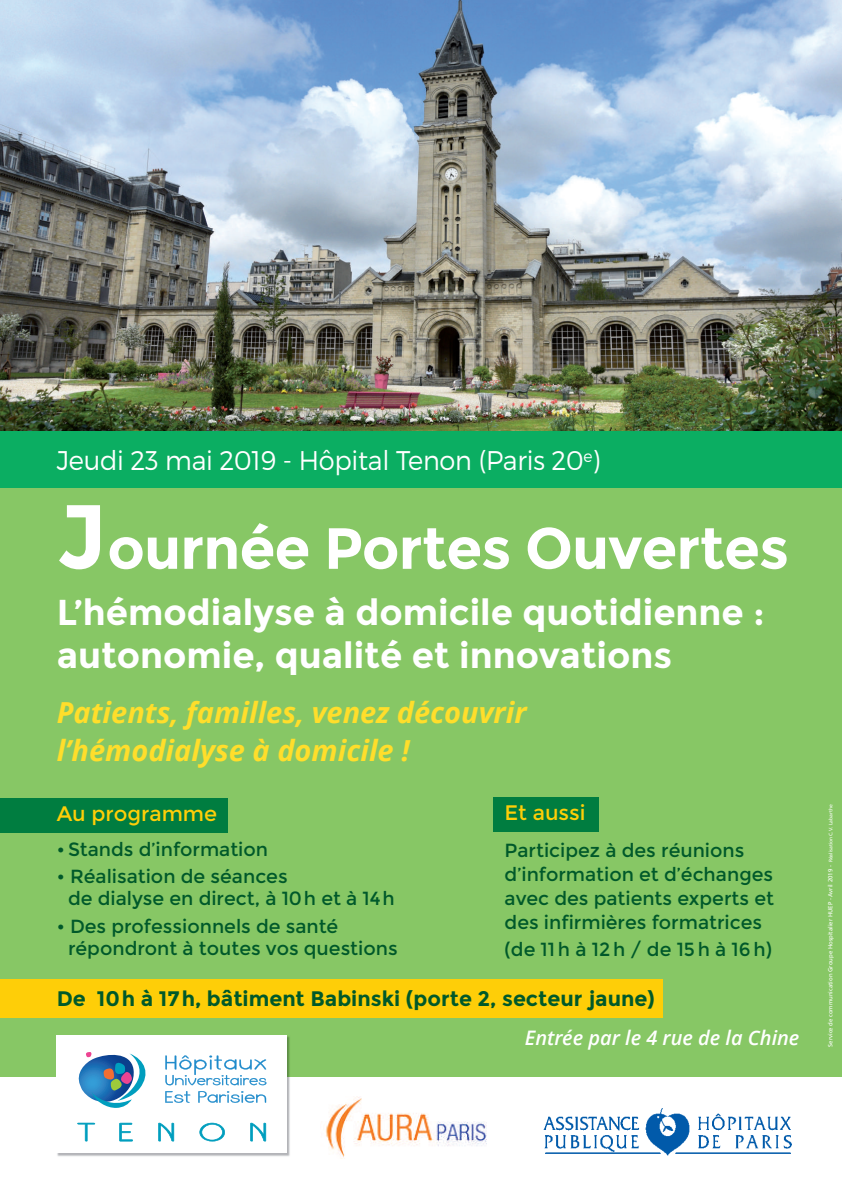
<style>
.page{position:relative;width:842px;height:1191px;background:#87c765}
.page>*{position:absolute;margin:0;border:0;box-sizing:border-box;transform-origin:0 0}
.t1{font:700 58px "Montserrat";letter-spacing:-.015em;color:#fff}
.t2{font:700 36px/43px "Montserrat";color:#fff}
.t3{font:italic 700 29px/38px "Open Sans";color:#ffde2b}
.t4{font:300 27px "Montserrat";letter-spacing:-.01em;color:#fff;scale:.95 1}
.t5{font:700 21px "Montserrat";color:#00592a}
.t6{font:21px "Montserrat";color:#fece08}
.t7{font:italic 600 20px "Open Sans";color:#fff}
.t8{font:19px/24px "Montserrat";color:#00592a}
.t9{font:6px "Frutiger";color:#fff}
.s1{font-size:91px}
.s2{font-size:5px}
</style>
<div class="page">
<div style="left:0;top:1077px;width:842px;height:114px;background:#fff"></div>
<img style="left:543px;top:1108px;width:249px;height:48px">
<img style="left:56px;top:1035px;width:234px;height:122px">
<div style="left:57px;top:1035px;width:230px;height:118px;background:#fff"></div>
<svg style="left:165px;top:1055px;width:101px;height:48px"></svg>
<svg style="left:77px;top:1122px;width:18px;height:19px"></svg>
<svg style="left:119px;top:1122px;width:14px;height:19px"></svg>
<svg style="left:158px;top:1122px;width:16px;height:19px"></svg>
<svg style="left:199px;top:1122px;width:26px;height:19px"></svg>
<svg style="left:250px;top:1122px;width:16px;height:19px"></svg>
<svg style="left:78px;top:1052px;width:68px;height:56px"></svg>
<img style="left:0;top:0;width:842px;height:431px">
<img style="left:325px;top:1096px;width:162px;height:61px">
<div style="left:0;top:431px;width:842px;height:57px;background:#0bae62"></div>
<div style="left:0;top:798px;width:228px;height:34px;background:#007d40"></div>
<div style="left:493px;top:797px;width:105px;height:34px;background:#007d40"></div>
<div style="left:0;top:979px;width:662px;height:38px;background:#fece08"></div>
<h3 class="t4" style="left:57px;top:450px;width:574px">Jeudi 23 mai 2019 - Hôpital Tenon (Paris 20<sup>e</sup>)</h3>
<h1 class="t1" style="left:57px;top:512px;width:734px"><span class="s1">J</span>ournée Portes Ouvertes</h1>
<h2 class="t2" style="left:57px;top:590px;width:709px">L’hémodialyse à domicile quotidienne : autonomie, qualité et innovations</h2>
<h3 class="t3" style="left:57px;top:692px;width:471px">Patients, familles, venez découvrir l’hémodialyse à domicile !</h3>
<p class="t6" style="left:505px;top:800px;width:82px">Et aussi</p>
<p class="t8" style="left:505px;top:838px;width:271px">Participez à des réunions d’information et d’échanges avec des patients experts et des infirmières formatrices</p>
<p class="t8" style="left:505px;top:937px;width:269px">(de 11h à 12h / de 15h à 16h)</p>
<p class="t5" style="left:57px;top:985px;width:599px">De 10h à 17h, bâtiment Babinski (porte 2, secteur jaune)</p>
<p class="t7" style="left:525px;top:1023px;width:276px">Entrée par le 4 rue de la Chine</p>
<p class="t6" style="left:57px;top:800px;width:162px">Au programme</p>
<p class="t8" style="left:57px;top:837px;width:213px">• Stands d’information</p>
<p class="t8" style="left:68px;top:865px;width:328px;line-height:22px;text-indent:-11px">• Réalisation de séances<br>de dialyse en direct, à 10h et à 14h</p>
<p class="t8" style="left:68px;top:915px;width:331px;line-height:22px;text-indent:-11px">• Des professionnels de santé répondront à toutes vos questions</p>
<p class="t9" style="left:828px;top:1046px;width:243px;rotate:-90deg">Service de communication Groupe Hospitalier HUEP - Avril 2019 - <span class="s2">Réalisation C.V. Labarthe</span></p>
</div>
